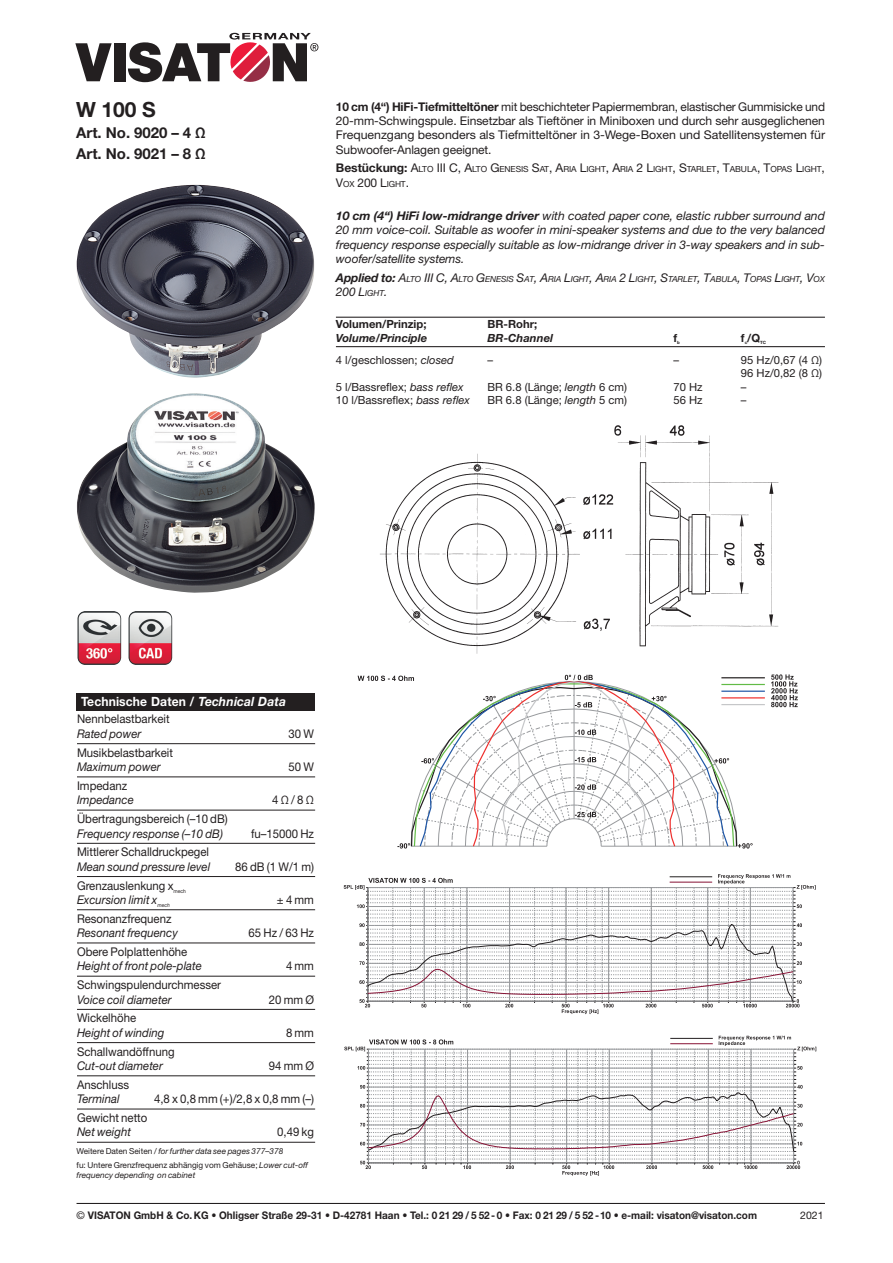
<style>
.page{position:relative;width:893px;height:1263px;background:#fff}
.page>*{position:absolute;margin:0;border:0;box-sizing:border-box;transform-origin:0 0}
.t1{font:700 21px "Helvetica Neue LT Std";color:#231f20}
.t2{font:700 15px/21px "Helvetica Neue LT Std";color:#231f20}
.t3{font:700 12.75px "Helvetica Neue LT Std";letter-spacing:.01em;color:#fff;scale:.95 1}
.t4{font:12px "Helvetica Neue LT Std";color:#231f20;scale:.95 1}
.t5{font:12px/14.4px "Helvetica Neue LT Std";color:#231f20;text-align:justify}
.t6{font:italic 12px/14.4px "Helvetica Neue LT Std";color:#231f20;text-align:justify}
.t7{font:italic 12px "Helvetica Neue LT Std";color:#231f20;scale:.95 1}
.t8{font:italic 12px "Helvetica Neue LT Std";color:#231f20}
.t9{font:11.25px/13.5px "Helvetica Neue LT Std";color:#231f20}
.t10{font:700 11.25px "Helvetica Neue LT Std";color:#231f20}
.t11{font:italic 700 11.25px "Helvetica Neue LT Std";color:#231f20}
.t12{font:700 10.5px "Helvetica Neue LT Std";color:#231f20;scale:.95 1}
.t13{font:10.5px "Helvetica Neue LT Std";color:#231f20}
.t14{font:8.4px/14.4px "Helvetica Neue LT Std";letter-spacing:-.01em;color:#231f20}
.t15{font:italic 8.4px "Helvetica Neue LT Std";letter-spacing:-.015em;color:#231f20}
.t16{font:8.25px/13.8px "Helvetica Neue LT Std";color:#231f20}
.t17{font:italic 8.25px "Helvetica Neue LT Std";color:#231f20}
.t18{font:5.25px "Helvetica Neue LT Std";color:#231f20;scale:.95 1}
.t19{font:italic 5.25px "Helvetica Neue LT Std";color:#231f20;scale:.95 1}
.t20{font:700 4.35px "Helvetica Neue LT Std";color:#231f20}
.s1{font-weight:700}
.s2{font-weight:700;font-size:12px}
.s3{font-size:12px}
.s4{font-size:8.4px}
.s5{font-style:inherit}
.s6{font-style:italic}
.s7{font-weight:400}
</style>
<div class="page">
<svg style="left:75px;top:43px;width:37px;height:38px"></svg>
<div style="left:114px;top:43px;width:11px;height:38px;background:#231f20"></div>
<svg style="left:128px;top:33px;width:190px;height:50px"></svg>
<hr style="left:77px;top:1203px;width:748px;height:1px;background:#231f20">
<div style="left:77px;top:694px;width:238px;height:17px;background:#231f20"></div>
<hr style="left:77px;top:743px;width:238px;height:1px;background:#231f20">
<hr style="left:77px;top:777px;width:238px;height:1px;background:#231f20">
<hr style="left:77px;top:810px;width:238px;height:1px;background:#231f20">
<hr style="left:77px;top:843px;width:238px;height:1px;background:#231f20">
<hr style="left:77px;top:876px;width:238px;height:1px;background:#231f20">
<hr style="left:77px;top:909px;width:238px;height:1px;background:#231f20">
<hr style="left:77px;top:943px;width:238px;height:1px;background:#231f20">
<hr style="left:77px;top:976px;width:238px;height:1px;background:#231f20">
<hr style="left:77px;top:1009px;width:238px;height:1px;background:#231f20">
<hr style="left:77px;top:1042px;width:238px;height:1px;background:#231f20">
<hr style="left:77px;top:1075px;width:238px;height:1px;background:#231f20">
<hr style="left:77px;top:1109px;width:238px;height:1px;background:#231f20">
<hr style="left:77px;top:1142px;width:238px;height:1px;background:#231f20">
<img style="left:78px;top:611px;width:43px;height:54px">
<img style="left:129px;top:611px;width:43px;height:54px">
<hr style="left:336px;top:317px;width:489px;height:1px;background:#231f20">
<hr style="left:336px;top:346px;width:489px;height:1px;background:#231f20">
<img style="left:380px;top:425px;width:399px;height:228px">
<svg style="left:397px;top:843px;width:13px;height:5px"></svg>
<svg style="left:358px;top:676px;width:56px;height:5px"></svg>
<svg style="left:421px;top:675px;width:344px;height:173px"></svg>
<svg style="left:771px;top:674px;width:27px;height:33px"></svg>
<svg style="left:344px;top:874px;width:472px;height:140px"></svg>
<svg style="left:344px;top:1036px;width:472px;height:140px"></svg>
<img style="left:77px;top:185px;width:238px;height:193px">
<img style="left:77px;top:393px;width:238px;height:200px">
<h1 class="t1" style="left:76px;top:97px;width:81px">W 100 S</h1>
<p class="t2" style="left:76px;top:122px;width:131px">Art. No. 9020 – 4 Ω<br>Art. No. 9021 – 8 Ω</p>
<p class="t5" style="left:336px;top:99px;width:491px"><span class="s1">10 cm (4“) HiFi-Tiefmitteltöner</span> mit beschichteter Papiermembran, elastischer Gummisicke und 20-mm-Schwingspule. Einsetzbar als Tieftöner in Miniboxen und durch sehr ausgeglichenen Frequenzgang besonders als Tiefmitteltöner in 3-Wege-Boxen und Satellitensystemen für Subwoofer-Anlagen geeignet.</p>
<p class="t14" style="left:336px;top:162px;width:490px"><span class="s2">Bestückung:</span> <span class="s3">A</span>LTO <span class="s3">III C, A</span>LTO <span class="s3">G</span>ENESIS <span class="s3">S</span>AT<span class="s3">, A</span>RIA <span class="s3">L</span>IGHT<span class="s3">, A</span>RIA <span class="s3">2 L</span>IGHT<span class="s3">, S</span>TARLET<span class="s3">, T</span>ABULA<span class="s3">, T</span>OPAS <span class="s3">L</span>IGHT<span class="s3">,<br>V</span>OX <span class="s3">200 L</span>IGHT<span class="s3">.</span></p>
<p class="t6" style="left:336px;top:208px;width:490px"><span class="s1">10 cm (4“) HiFi low-midrange driver</span> with coated paper cone, elastic rubber surround and 20 mm voice-coil. Suitable as woofer in mini-speaker systems and due to the very balanced frequency response especially suitable as low-midrange driver in 3-way speakers and in sub&shy;woofer/satellite systems.</p>
<p class="t15" style="left:336px;top:274px;width:490px"><span class="s2">Applied to:</span> <span class="s3">A</span>LTO <span class="s3">III C, A</span>LTO <span class="s3">G</span>ENESIS <span class="s3">S</span>AT<span class="s3">, A</span>RIA <span class="s3">L</span>IGHT<span class="s3">, A</span>RIA <span class="s3">2 L</span>IGHT<span class="s3">, S</span>TARLET<span class="s3">, T</span>ABULA<span class="s3">, T</span>OPAS <span class="s3">L</span>IGHT<span class="s3">, V</span>OX</p>
<p class="t8" style="left:336px;top:285px;width:53px">200 L<span class="s4">IGHT</span><span class="s5">.</span></p>
<p class="t10" style="left:336px;top:317px;width:92px">Volumen/Prinzip;</p>
<p class="t10" style="left:487px;top:317px;width:51px">BR-Rohr;</p>
<p class="t11" style="left:336px;top:331px;width:93px">Volume/Principle</p>
<p class="t11" style="left:487px;top:331px;width:67px">BR-Channel</p>
<p class="t10" style="left:673px;top:331px;width:5px">f</p>
<p class="t20" style="left:677px;top:340px;width:4px">b</p>
<p class="t10" style="left:741px;top:331px;width:21px">f/Q</p>
<p class="t20" style="left:745px;top:340px;width:4px">c</p>
<p class="t20" style="left:760px;top:340px;width:7px">TC</p>
<p class="t9" style="left:336px;top:353px;width:119px">4 l/geschlossen; <span class="s6">closed</span></p>
<p class="t9" style="left:487px;top:353px;width:7px">–</p>
<p class="t9" style="left:673px;top:353px;width:7px">–</p>
<p class="t9" style="left:741px;top:353px;width:83px">95 Hz/0,67 (4 Ω)<br>96 Hz/0,82 (8 Ω)</p>
<p class="t9" style="left:336px;top:380px;width:129px">5 l/Bassreflex; <span class="s6">bass reflex</span></p>
<p class="t9" style="left:487px;top:380px;width:141px">BR 6.8 (Länge; <span class="s6">length</span> 6 cm)</p>
<p class="t9" style="left:673px;top:380px;width:31px">70 Hz</p>
<p class="t9" style="left:741px;top:380px;width:7px">–</p>
<p class="t9" style="left:336px;top:393px;width:136px">10 l/Bassreflex; <span class="s6">bass reflex</span></p>
<p class="t9" style="left:487px;top:393px;width:141px">BR 6.8 (Länge; <span class="s6">length</span> 5 cm)</p>
<p class="t9" style="left:673px;top:393px;width:31px">56 Hz</p>
<p class="t9" style="left:741px;top:393px;width:7px">–</p>
<p class="t3" style="left:81px;top:693px;width:217px">Technische Daten / <span class="s6">Technical Data</span></p>
<p class="t4" style="left:77px;top:712px;width:99px">Nennbelastbarkeit</p>
<p class="t7" style="left:77px;top:726px;width:69px">Rated power</p>
<p class="t4" style="left:289px;top:726px;width:28px">30 W</p>
<p class="t4" style="left:77px;top:745px;width:103px">Musikbelastbarkeit</p>
<p class="t7" style="left:77px;top:760px;width:90px">Maximum power</p>
<p class="t4" style="left:289px;top:760px;width:28px">50 W</p>
<p class="t4" style="left:77px;top:778px;width:54px">Impedanz</p>
<p class="t7" style="left:77px;top:793px;width:61px">Impedance</p>
<p class="t4" style="left:272px;top:793px;width:45px">4 Ω / 8 Ω</p>
<p class="t4" style="left:77px;top:812px;width:160px">Übertragungsbereich (–10 dB)</p>
<p class="t7" style="left:77px;top:826px;width:155px">Frequency response (–10 dB)</p>
<p class="t4" style="left:251px;top:826px;width:68px">fu–15000 Hz</p>
<p class="t4" style="left:77px;top:845px;width:141px">Mittlerer Schalldruckpegel</p>
<p class="t7" style="left:77px;top:859px;width:142px">Mean sound pressure level</p>
<p class="t4" style="left:235px;top:859px;width:84px">86 dB (1 W/1 m)</p>
<p class="t4" style="left:77px;top:878px;width:103px">Grenzauslenkung x</p>
<p class="t18" style="left:174px;top:887px;width:15px">mech</p>
<p class="t7" style="left:77px;top:892px;width:86px">Excursion limit x</p>
<p class="t19" style="left:157px;top:902px;width:15px">mech</p>
<p class="t4" style="left:277px;top:892px;width:41px">± 4 mm</p>
<p class="t4" style="left:77px;top:911px;width:101px">Resonanzfrequenz</p>
<p class="t7" style="left:77px;top:926px;width:108px">Resonant frequency</p>
<p class="t4" style="left:249px;top:926px;width:70px">65 Hz / 63 Hz</p>
<p class="t4" style="left:77px;top:944px;width:118px">Obere Polplattenhöhe</p>
<p class="t7" style="left:77px;top:959px;width:133px">Height of front pole-plate</p>
<p class="t4" style="left:286px;top:959px;width:31px">4 mm</p>
<p class="t4" style="left:77px;top:978px;width:153px">Schwingspulendurchmesser</p>
<p class="t7" style="left:77px;top:992px;width:101px">Voice coil diameter</p>
<p class="t4" style="left:269px;top:992px;width:49px">20 mm Ø</p>
<p class="t4" style="left:77px;top:1011px;width:64px">Wickelhöhe</p>
<p class="t7" style="left:77px;top:1025px;width:94px">Height of winding</p>
<p class="t4" style="left:286px;top:1025px;width:31px">8 mm</p>
<p class="t4" style="left:77px;top:1044px;width:104px">Schallwandöffnung</p>
<p class="t7" style="left:77px;top:1058px;width:92px">Cut-out diameter</p>
<p class="t4" style="left:269px;top:1058px;width:49px">94 mm Ø</p>
<p class="t4" style="left:77px;top:1077px;width:56px">Anschluss</p>
<p class="t7" style="left:77px;top:1092px;width:46px">Terminal</p>
<p class="t4" style="left:154px;top:1092px;width:170px">4,8 x 0,8 mm (+)/2,8 x 0,8 mm (–)</p>
<p class="t4" style="left:77px;top:1110px;width:76px">Gewicht netto</p>
<p class="t7" style="left:77px;top:1125px;width:58px">Net weight</p>
<p class="t4" style="left:277px;top:1125px;width:40px">0,49 kg</p>
<p class="t16" style="left:77px;top:1144px;width:233px">Weitere Daten Seiten / <span class="s6">for further data see pages 377–378<br></span>fu: Untere Grenzfrequenz abhängig vom Gehäuse; <span class="s6">Lower cut-off</span></p>
<p class="t17" style="left:77px;top:1170px;width:120px">frequency depending on cabinet</p>
<p class="t12" style="left:77px;top:1209px;width:718px"><span class="s7">©</span> VISATON GmbH &amp; Co. KG • Ohligser Straße 29-31 • D-42781 Haan • Tel.: 0 21 29 / 5 52- 0 • Fax: 0 21 29 / 5 52 -10 • e-mail: visaton@visaton.com</p>
<p class="t13" style="left:800px;top:1209px;width:25px">2021</p>
</div>
